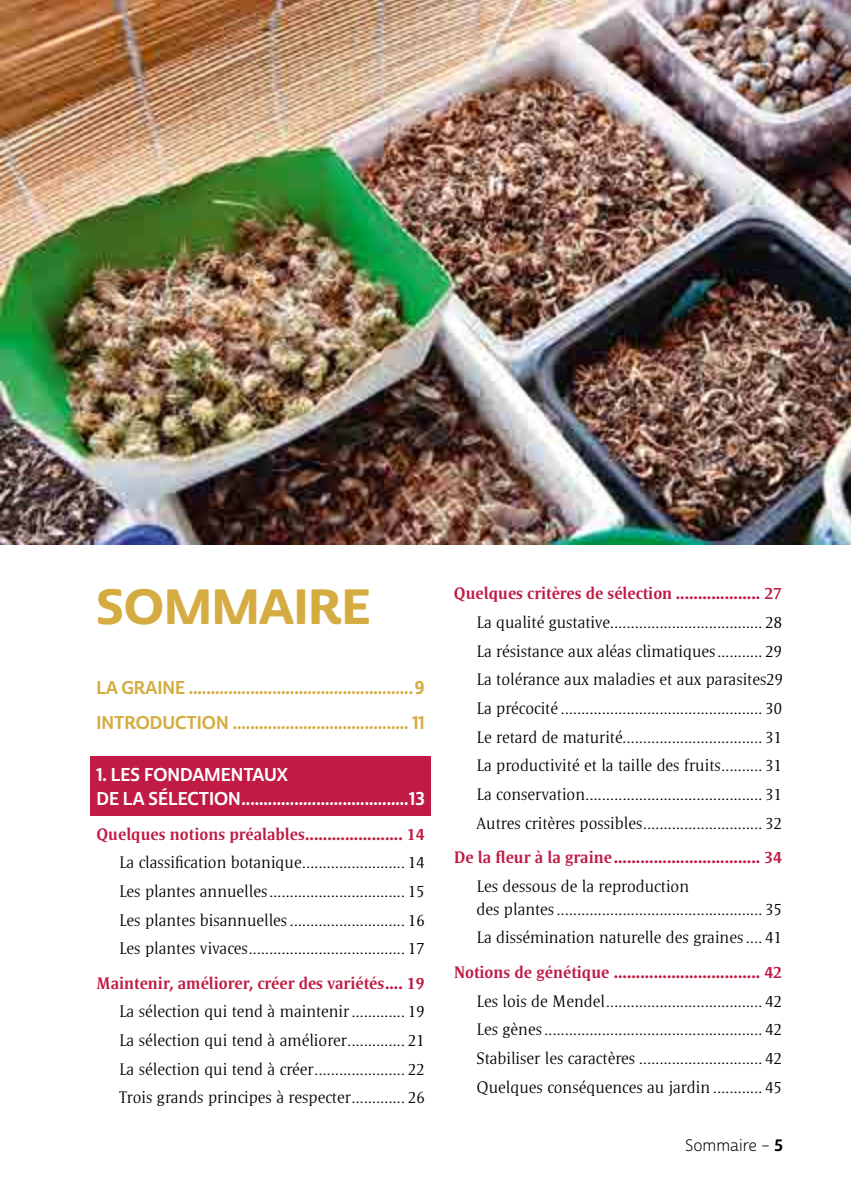
<style>
.page{position:relative;width:851px;height:1191px;background:#fff}
.page>*{position:absolute;margin:0;border:0;box-sizing:border-box;transform-origin:0 0}
.t1{font:48px "Cabrito Sans Nor Ex B";color:#d5ac41}
.t2{font:18px/35.4px "Cabrito Sans Nor Bol";color:#d5ac41;scale:.95 1}
.t3{font:18px/24px "Cabrito Sans Nor Bol";color:#fff;scale:.95 1}
.t4{font:300 17px/28.6px "Satero Serif LT Pro";color:#000;text-align:justify}
.t5{font:500 17px "Satero Serif LT Pro";color:#bf1b44}
.t6{font:16px "Cabrito Sans Nor Boo";color:#000}
.s1{font-family:"Cabrito Sans Nor Bol"}
</style>
<div class="page">
<div style="left:91px;top:756px;width:340px;height:59px;background:#bf1b44"></div>
<img style="left:0;top:0;width:850px;height:544px">
<h1 class="t1" style="left:96px;top:576px;width:275px">SOMMAIRE</h1>
<p class="t2" style="left:96px;top:670px;width:347px">LA GRAINE ...................................................9<br>INTRODUCTION ........................................ 11</p>
<p class="t3" style="left:96px;top:763px;width:347px">1. LES FONDAMENTAUX<br>DE LA SÉLECTION......................................13</p>
<p class="t5" style="left:96px;top:824px;width:329px">Quelques notions préalables...................... 14</p>
<p class="t4" style="left:119px;top:848px;width:307px">La classification botanique......................... 14<br>Les plantes annuelles................................. 15<br>Les plantes bisannuelles............................ 16<br>Les plantes vivaces...................................... 17</p>
<p class="t5" style="left:96px;top:973px;width:329px">Maintenir, améliorer, créer des variétés.... 19</p>
<p class="t4" style="left:119px;top:997px;width:307px">La sélection qui tend à maintenir............. 19<br>La sélection qui tend à améliorer.............. 21<br>La sélection qui tend à créer...................... 22<br>Trois grands principes à respecter............. 26</p>
<p class="t5" style="left:454px;top:584px;width:329px">Quelques critères de sélection ................... 27</p>
<p class="t4" style="left:476px;top:607px;width:308px">La qualité gustative..................................... 28<br>La résistance aux aléas climatiques........... 29<br>La tolérance aux maladies et aux parasites29<br>La précocité ................................................. 30<br>Le retard de maturité.................................. 31<br>La productivité et la taille des fruits.......... 31<br>La conservation........................................... 31<br>Autres critères possibles............................. 32</p>
<p class="t5" style="left:454px;top:847px;width:329px">De la fleur à la graine................................. 34</p>
<p class="t4" style="left:476px;top:874px;width:307px;line-height:23px">Les dessous de la reproduction<br>des plantes.................................................. 35</p>
<p class="t4" style="left:476px;top:923px;width:307px">La dissémination naturelle des graines .... 41</p>
<p class="t5" style="left:454px;top:962px;width:329px">Notions de génétique ................................. 42</p>
<p class="t4" style="left:476px;top:986px;width:307px">Les lois de Mendel...................................... 42<br>Les gènes..................................................... 42<br>Stabiliser les caractères .............................. 42<br>Quelques conséquences au jardin ............ 45</p>
<p class="t6" style="left:685px;top:1135px;width:99px">Sommaire – <span class="s1">5</span></p>
</div>
